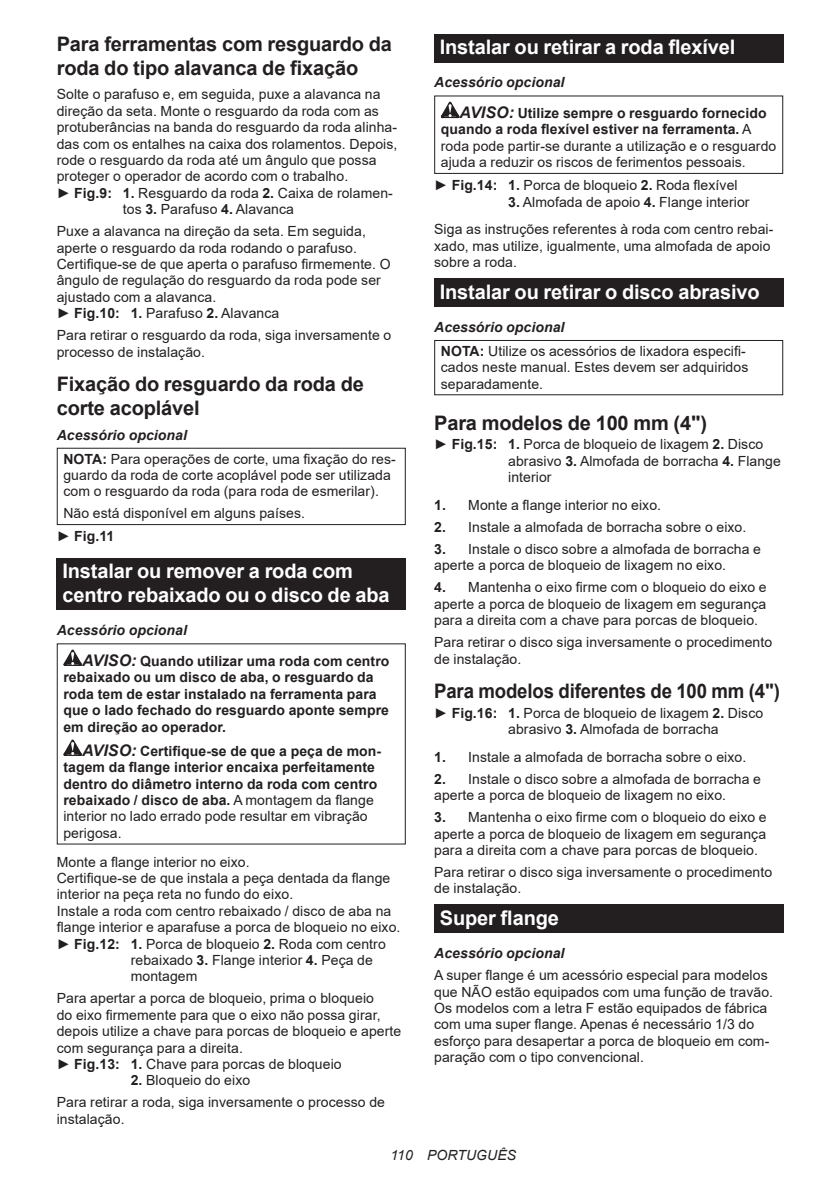
<style>
.page{position:relative;width:840px;height:1191px;background:#fff}
.page>*{position:absolute;margin:0;border:0;box-sizing:border-box;transform-origin:0 0}
.t1{font:700 20px/23.4px "Arial";letter-spacing:-.01em;color:#fff}
.t2{font:700 20px/23.4px "Arial";letter-spacing:-.01em;color:#231f20}
.t3{font:700 20px "Arial";letter-spacing:-.01em;color:#231f20;scale:.93 1}
.t4{font:14px/16.4px "Arial";letter-spacing:.005em;color:#231f20}
.t5{font:700 14px/16.4px "Arial";letter-spacing:.005em;color:#231f20}
.t6{font:italic 700 14px "Arial";letter-spacing:.005em;color:#231f20}
.t7{font:italic 14px "Arial";letter-spacing:.005em;color:#231f20}
.s1{font-weight:700}
.s2{font-weight:700;font-style:italic}
.s3{font-style:italic}
.s4{font-style:italic;font-size:16px}
.s5{font-weight:400}
</style>
<div class="page">
<div style="left:57px;top:448px;width:348px;height:77px;border:1px solid #231f20"></div>
<div style="left:57px;top:558px;width:348px;height:52px;background:#231f20"></div>
<svg style="left:63px;top:649px;width:19px;height:17px"></svg>
<svg style="left:63px;top:739px;width:19px;height:17px"></svg>
<div style="left:434px;top:34px;width:348px;height:29px;background:#231f20"></div>
<svg style="left:440px;top:102px;width:19px;height:16px"></svg>
<div style="left:434px;top:95px;width:348px;height:79px;border:1px solid #231f20"></div>
<div style="left:434px;top:278px;width:348px;height:29px;background:#231f20"></div>
<div style="left:434px;top:340px;width:348px;height:55px;border:1px solid #231f20"></div>
<div style="left:434px;top:904px;width:348px;height:29px;background:#231f20"></div>
<h1 class="t2" style="left:57px;top:33px;width:336px">Para ferramentas com resguardo da roda do tipo alavanca de fixação</h1>
<p class="t4" style="left:57px;top:86px;width:325px">Solte o parafuso e, em seguida, puxe a alavanca na</p>
<p class="t4" style="left:57px;top:103px;width:323px">direção da seta. Monte o resguardo da roda com as</p>
<p class="t4" style="left:57px;top:119px;width:342px">protuberâncias na banda do resguardo da roda alinha-</p>
<p class="t4" style="left:57px;top:135px;width:342px">das com os entalhes na caixa dos rolamentos. Depois,</p>
<p class="t4" style="left:57px;top:152px;width:321px">rode o resguardo da roda até um ângulo que possa</p>
<p class="t4" style="left:57px;top:168px;width:293px">proteger o operador de acordo com o trabalho.</p>
<p class="t4" style="left:57px;top:185px;width:337px">► <span class="s1">Fig.9: 1.</span> Resguardo da roda <span class="s1">2.</span> Caixa de rolamen-</p>
<p class="t4" style="left:123px;top:201px;width:172px">tos <span class="s1">3.</span> Parafuso <span class="s1">4.</span> Alavanca</p>
<p class="t4" style="left:57px;top:223px;width:335px">Puxe a alavanca na direção da seta. Em seguida, aperte o resguardo da roda rodando o parafuso.<br>Certifique-se de que aperta o parafuso firmemente. O ângulo de regulação do resguardo da roda pode ser ajustado com a alavanca.<br>► <span class="s1">Fig.10: 1.</span> Parafuso <span class="s1">2.</span> Alavanca</p>
<p class="t4" style="left:57px;top:327px;width:336px">Para retirar o resguardo da roda, siga inversamente o processo de instalação.</p>
<h1 class="t2" style="left:57px;top:373px;width:308px">Fixação do resguardo da roda de corte acoplável</h1>
<p class="t4" style="left:63px;top:423px;width:333px;line-height:23.8px;text-indent:-7px"><span class="s2">Acessório opcional<br></span><span class="s1">NOTA:</span> Para operações de corte, uma fixação do res-</p>
<p class="t4" style="left:63px;top:467px;width:329px">guardo da roda de corte acoplável pode ser utilizada com o resguardo da roda (para roda de esmerilar).</p>
<p class="t4" style="left:57px;top:502px;width:250px;line-height:23px;text-indent:7px">Não está disponível em alguns países. ► <span class="s1">Fig.11</span></p>
<h1 class="t1" style="left:62px;top:560px;width:328px">Instalar ou remover a roda com centro rebaixado ou o disco de aba</h1>
<p class="t5" style="left:82px;top:615px;width:308px;line-height:30.6px;text-indent:-25px"><span class="s3">Acessório opcional<br></span><span class="s4">AVISO:</span> Quando utilizar uma roda com centro</p>
<p class="t5" style="left:63px;top:669px;width:327px">rebaixado ou um disco de aba, o resguardo da roda tem de estar instalado na ferramenta para que o lado fechado do resguardo aponte sempre em direção ao operador.</p>
<p class="t5" style="left:63px;top:743px;width:319px;text-indent:19px"><span class="s4">AVISO:</span> Certifique-se de que a peça de mon&shy;tagem da flange interior encaixa perfeitamente dentro do diâmetro interno da roda com centro rebaixado / disco de aba. <span class="s5">A montagem da flange interior no lado errado pode resultar em vibração perigosa.</span></p>
<p class="t4" style="left:57px;top:853px;width:194px">Monte a flange interior no eixo.</p>
<p class="t4" style="left:57px;top:869px;width:335px">Certifique-se de que instala a peça dentada da flange</p>
<p class="t4" style="left:57px;top:886px;width:238px">interior na peça reta no fundo do eixo.</p>
<p class="t4" style="left:57px;top:902px;width:336px">Instale a roda com centro rebaixado / disco de aba na</p>
<p class="t4" style="left:57px;top:919px;width:345px">flange interior e aparafuse a porca de bloqueio no eixo.</p>
<p class="t4" style="left:57px;top:935px;width:330px">► <span class="s1">Fig.12: 1.</span> Porca de bloqueio <span class="s1">2.</span> Roda com centro</p>
<p class="t4" style="left:131px;top:951px;width:243px">rebaixado <span class="s1">3.</span> Flange interior <span class="s1">4.</span> Peça de</p>
<p class="t4" style="left:131px;top:968px;width:68px">montagem</p>
<p class="t4" style="left:57px;top:990px;width:346px">Para apertar a porca de bloqueio, prima o bloqueio<br>do eixo firmemente para que o eixo não possa girar, depois utilize a chave para porcas de bloqueio e aperte com segurança para a direita.<br>► <span class="s1">Fig.13: 1.</span> Chave para porcas de bloqueio</p>
<p class="t4" style="left:57px;top:1069px;width:329px;line-height:22px;text-indent:74px"><span class="s1">2.</span> Bloqueio do eixo<br>Para retirar a roda, siga inversamente o processo de</p>
<p class="t4" style="left:57px;top:1110px;width:69px">instalação.</p>
<h1 class="t1" style="left:439px;top:36px;width:297px">Instalar ou retirar a roda flexível</h1>
<p class="t5" style="left:459px;top:67px;width:308px;line-height:30.6px;text-indent:-25px"><span class="s3">Acessório opcional<br></span><span class="s4">AVISO:</span> Utilize sempre o resguardo fornecido</p>
<p class="t4" style="left:440px;top:121px;width:337px"><span class="s1">quando a roda flexível estiver na ferramenta.</span> A roda pode partir-se durante a utilização e o resguardo ajuda a reduzir os riscos de ferimentos pessoais.</p>
<p class="t4" style="left:434px;top:177px;width:305px">► <span class="s1">Fig.14: 1.</span> Porca de bloqueio <span class="s1">2.</span> Roda flexível</p>
<p class="t4" style="left:434px;top:188px;width:340px;line-height:27.8px;text-indent:74px"><span class="s1">3.</span> Almofada de apoio <span class="s1">4.</span> Flange interior<br>Siga as instruções referentes à roda com centro rebai-</p>
<p class="t4" style="left:434px;top:238px;width:338px">xado, mas utilize, igualmente, uma almofada de apoio sobre a roda.</p>
<h1 class="t1" style="left:439px;top:280px;width:321px">Instalar ou retirar o disco abrasivo</h1>
<p class="t4" style="left:440px;top:315px;width:306px;line-height:23.8px;text-indent:-7px"><span class="s2">Acessório opcional<br></span><span class="s1">NOTA:</span> Utilize os acessórios de lixadora especifi-</p>
<p class="t4" style="left:440px;top:359px;width:309px">cados neste manual. Estes devem ser adquiridos separadamente.</p>
<h1 class="t2" style="left:434px;top:411px;width:274px">Para modelos de 100 mm (4")</h1>
<p class="t4" style="left:508px;top:436px;width:274px;text-indent:-74px">► <span class="s1">Fig.15: 1.</span> Porca de bloqueio de lixagem <span class="s1">2.</span> Disco abrasivo <span class="s1">3.</span> Almofada de borracha <span class="s1">4.</span> Flange interior</p>
<p class="t4" style="left:434px;top:496px;width:228px"><span class="s1">1.</span> Monte a flange interior no eixo.</p>
<p class="t4" style="left:434px;top:518px;width:313px"><span class="s1">2.</span> Instale a almofada de borracha sobre o eixo.</p>
<p class="t4" style="left:434px;top:540px;width:328px"><span class="s1">3.</span> Instale o disco sobre a almofada de borracha e aperte a porca de bloqueio de lixagem no eixo.</p>
<p class="t4" style="left:434px;top:579px;width:334px;text-align:justify"><span class="s1">4.</span> Mantenha o eixo firme com o bloqueio do eixo e aperte a porca de bloqueio de lixagem em segurança para a direita com a chave para porcas de bloqueio.</p>
<p class="t4" style="left:434px;top:634px;width:339px">Para retirar o disco siga inversamente o procedimento de instalação.</p>
<h1 class="t3" style="left:434px;top:677px;width:373px">Para modelos diferentes de 100 mm (4")</h1>
<p class="t4" style="left:508px;top:704px;width:256px;text-indent:-74px">► <span class="s1">Fig.16: 1.</span> Porca de bloqueio de lixagem <span class="s1">2.</span> Disco abrasivo <span class="s1">3.</span> Almofada de borracha</p>
<p class="t4" style="left:434px;top:748px;width:313px"><span class="s1">1.</span> Instale a almofada de borracha sobre o eixo.</p>
<p class="t4" style="left:434px;top:770px;width:328px"><span class="s1">2.</span> Instale o disco sobre a almofada de borracha e aperte a porca de bloqueio de lixagem no eixo.</p>
<p class="t4" style="left:434px;top:809px;width:334px;text-align:justify"><span class="s1">3.</span> Mantenha o eixo firme com o bloqueio do eixo e aperte a porca de bloqueio de lixagem em segurança para a direita com a chave para porcas de bloqueio.</p>
<p class="t4" style="left:434px;top:863px;width:339px">Para retirar o disco siga inversamente o procedimento de instalação.</p>
<h1 class="t1" style="left:439px;top:906px;width:120px">Super flange</h1>
<p class="t6" style="left:434px;top:943px;width:132px">Acessório opcional</p>
<p class="t4" style="left:434px;top:967px;width:340px">A super flange é um acessório especial para modelos que NÃO estão equipados com uma função de travão.<br>Os modelos com a letra F estão equipados de fábrica com uma super flange. Apenas é necessário 1/3 do esforço para desapertar a porca de bloqueio em com&shy;paração com o tipo convencional.</p>
<p class="t7" style="left:390px;top:1146px;width:127px">110 PORTUGUÊS</p>
</div>
